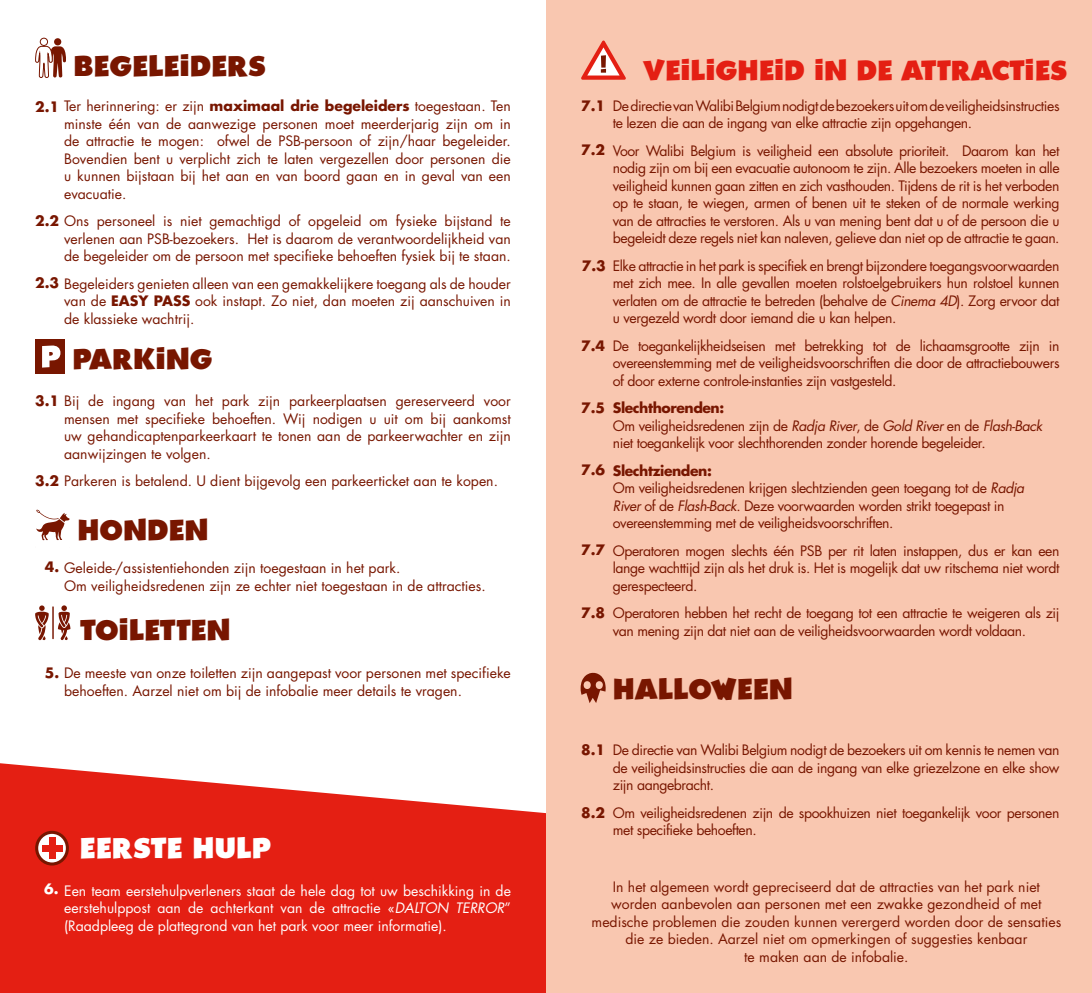
<style>
.page{position:relative;width:1092px;height:993px;background:#fff}
.page>*{position:absolute;margin:0;border:0;box-sizing:border-box;transform-origin:0 0}
.t1{font:700 26.25px "Walibi";color:#781600}
.t2{font:700 26.25px "Walibi";letter-spacing:.01em;color:#fff}
.t3{font:700 25.38px "Walibi";color:#e41f13}
.t4{font:14px/17.5px "Futura";letter-spacing:-.03em;color:#781600;text-align:justify}
.t5{font:14px/17.5px "Futura";color:#781600}
.t6{font:14px/17.5px "Futura Std";color:#fff;text-align:justify}
.t7{font:700 14px "Futura Std";color:#781600}
.s1{font-family:"Futura Std";font-weight:700}
.s2{font-weight:700}
.s3{font-family:"Futura";font-style:italic}
.s4{font-style:italic}
</style>
<div class="page">
<div style="left:546px;top:0;width:545px;height:992px;background:#f9c7b0"></div>
<svg style="left:0;top:763px;width:546px;height:229px;background:#e6372d"></svg>
<div style="left:54px;top:38px;width:7px;height:7px;background:#781600;border-radius:50%"></div>
<svg style="left:35px;top:42px;width:31px;height:36px"></svg>
<div style="left:40px;top:38px;width:8px;height:7px;background:#fff;border-radius:50%"></div>
<div style="left:40px;top:38px;width:8px;height:8px;border:1px solid #781600;border-radius:50%"></div>
<div style="left:35px;top:339px;width:30px;height:35px;background:#781600"></div>
<svg style="left:42px;top:345px;width:18px;height:22px"></svg>
<svg style="left:36px;top:509px;width:34px;height:31px"></svg>
<svg style="left:35px;top:605px;width:35px;height:35px"></svg>
<svg style="left:37px;top:832px;width:30px;height:31px"></svg>
<div style="left:35px;top:830px;width:34px;height:35px;border:3px solid #781600;border-radius:50%"></div>
<div style="left:42px;top:844px;width:20px;height:7px;background:#e41f13"></div>
<div style="left:49px;top:837px;width:6px;height:21px;background:#e41f13"></div>
<svg style="left:581px;top:40px;width:45px;height:40px"></svg>
<div style="left:601px;top:55px;width:5px;height:13px;background:#781600"></div>
<svg style="left:580px;top:672px;width:25px;height:31px"></svg>
<h1 class="t1" style="left:74px;top:49px;width:194px">BEGELEIDERS</h1>
<p class="t4" style="left:64px;top:97px;width:448px;text-indent:-29px"><span class="s1">2.1</span> Ter herinnering: er zijn <span class="s2">maximaal drie begeleiders</span> toegestaan. Ten minste één van de aanwezige personen moet meerderjarig zijn om in de attractie te mogen: ofwel de PSB-persoon of zijn/haar begeleider.<br>Bovendien bent u verplicht zich te laten vergezellen door personen die u kunnen bijstaan bij het aan en van boord gaan en in geval van een evacuatie.</p>
<p class="t4" style="left:64px;top:212px;width:448px;text-indent:-29px"><span class="s1">2.2</span> Ons personeel is niet gemachtigd of opgeleid om fysieke bijstand te verlenen aan PSB-bezoekers. Het is daarom de verantwoordelijkheid van de begeleider om de persoon met specifieke behoeften fysiek bij te staan.</p>
<p class="t4" style="left:64px;top:275px;width:448px;text-indent:-29px"><span class="s1">2.3</span> Begeleiders genieten alleen van een gemakkelijkere toegang als de houder van de <span class="s2">EASY PASS</span> ook instapt. Zo niet, dan moeten zij aanschuiven in de klassieke wachtrij.</p>
<h1 class="t1" style="left:72px;top:342px;width:142px">PARKING</h1>
<p class="t4" style="left:64px;top:392px;width:448px;text-indent:-29px"><span class="s1">3.1</span> Bij de ingang van het park zijn parkeerplaatsen gereserveerd voor mensen met specifieke behoeften. Wij nodigen u uit om bij aankomst uw gehandicaptenparkeerkaart te tonen aan de parkeerwachter en zijn aanwijzingen te volgen.</p>
<p class="t5" style="left:35px;top:472px;width:464px"><span class="s1">3.2</span> Parkeren is betalend. U dient bijgevolg een parkeerticket aan te kopen.</p>
<h1 class="t1" style="left:77px;top:513px;width:133px">HONDEN</h1>
<p class="t5" style="left:64px;top:559px;width:423px;text-indent:-19px"><span class="s1">4.</span> Geleide-/assistentiehonden zijn toegestaan in het park.<br>Om veiligheidsredenen zijn ze echter niet toegestaan in de attracties.</p>
<h1 class="t1" style="left:80px;top:613px;width:152px">TOILETTEN</h1>
<p class="t5" style="left:64px;top:664px;width:448px;text-indent:-19px"><span class="s1">5.</span> De meeste van onze toiletten zijn aangepast voor personen met specifieke behoeften. Aarzel niet om bij de infobalie meer details te vragen.</p>
<h1 class="t2" style="left:79px;top:831px;width:192px">EERSTE HULP</h1>
<p class="t6" style="left:64px;top:881px;width:448px;text-indent:-20px"><span class="s2">6.</span> Een team eerstehulpverleners staat de hele dag tot uw beschikking in de eerstehulppost aan de achterkant van de attractie «<span class="s3">DALTON TERROR</span>” (Raadpleeg de plattegrond van het park voor meer informatie).</p>
<h2 class="t3" style="left:642px;top:54px;width:426px">VEILIGHEID IN DE ATTRACTIES</h2>
<p class="t4" style="left:612px;top:97px;width:448px">De directie van Walibi Belgium nodigt de bezoekers uit om de veiligheidsinstructies te lezen die aan de ingang van elke attractie zijn opgehangen.</p>
<p class="t4" style="left:612px;top:142px;width:448px">Voor Walibi Belgium is veiligheid een absolute prioriteit. Daarom kan het nodig zijn om bij een evacuatie autonoom te zijn. Alle bezoekers moeten in alle veiligheid kunnen gaan zitten en zich vasthouden. Tijdens de rit is het verboden op te staan, te wiegen, armen of benen uit te steken of de normale werking van de attracties te verstoren. Als u van mening bent dat u of de persoon die u begeleidt deze regels niet kan naleven, gelieve dan niet op de attractie te gaan.</p>
<p class="t4" style="left:612px;top:257px;width:448px">Elke attractie in het park is specifiek en brengt bijzondere toegangsvoorwaarden met zich mee. In alle gevallen moeten rolstoelgebruikers hun rolstoel kunnen verlaten om de attractie te betreden (behalve de <span class="s4">Cinema 4D</span>). Zorg ervoor dat u vergezeld wordt door iemand die u kan helpen.</p>
<p class="t4" style="left:612px;top:337px;width:448px">De toegankelijkheidseisen met betrekking tot de lichaamsgrootte zijn in overeenstemming met de veiligheidsvoorschriften die door de attractiebouwers of door externe controle-instanties zijn vastgesteld.</p>
<p class="t4" style="left:612px;top:399px;width:431px;text-align:left"><span class="s2">Slechthorenden:<br></span>Om veiligheidsredenen zijn de <span class="s4">Radja River</span>, de <span class="s4">Gold River</span> en de <span class="s4">Flash-Back </span>niet toegankelijk voor slechthorenden zonder horende begeleider.</p>
<p class="t4" style="left:612px;top:462px;width:413px;text-align:left"><span class="s2">Slechtzienden:<br></span>Om veiligheidsredenen krijgen slechtzienden geen toegang tot de <span class="s4">Radja River</span> of de <span class="s4">Flash-Back</span>. Deze voorwaarden worden strikt toegepast in overeenstemming met de veiligheidsvoorschriften.</p>
<p class="t4" style="left:612px;top:542px;width:448px">Operatoren mogen slechts één PSB per rit laten instappen, dus er kan een lange wachttijd zijn als het druk is. Het is mogelijk dat uw ritschema niet wordt gerespecteerd.</p>
<p class="t4" style="left:612px;top:604px;width:448px">Operatoren hebben het recht de toegang tot een attractie te weigeren als zij van mening zijn dat niet aan de veiligheidsvoorwaarden wordt voldaan.</p>
<p class="t7" style="left:581px;top:96px;width:26px">7.1</p>
<p class="t7" style="left:581px;top:141px;width:26px">7.2</p>
<p class="t7" style="left:581px;top:257px;width:26px">7.3</p>
<p class="t7" style="left:581px;top:336px;width:26px">7.4</p>
<p class="t7" style="left:581px;top:398px;width:26px">7.5</p>
<p class="t7" style="left:581px;top:460px;width:26px">7.6</p>
<p class="t7" style="left:581px;top:540px;width:26px">7.7</p>
<p class="t7" style="left:581px;top:603px;width:26px">7.8</p>
<h1 class="t1" style="left:612px;top:671px;width:181px">HALLOWEEN</h1>
<p class="t7" style="left:581px;top:740px;width:26px">8.1</p>
<p class="t7" style="left:581px;top:803px;width:26px">8.2</p>
<p class="t4" style="left:612px;top:741px;width:448px">De directie van Walibi Belgium nodigt de bezoekers uit om kennis te nemen van de veiligheidsinstructies die aan de ingang van elke griezelzone en elke show zijn aangebracht.</p>
<p class="t4" style="left:612px;top:803px;width:448px">Om veiligheidsredenen zijn de spookhuizen niet toegankelijk voor personen met specifieke behoeften.</p>
<p class="t5" style="left:591px;top:877px;width:471px;text-align:center">In het algemeen wordt gepreciseerd dat de attracties van het park niet worden aanbevolen aan personen met een zwakke gezondheid of met medische problemen die zouden kunnen verergerd worden door de sensaties die ze bieden. Aarzel niet om opmerkingen of suggesties kenbaar<br>te maken aan de infobalie.</p>
</div>
